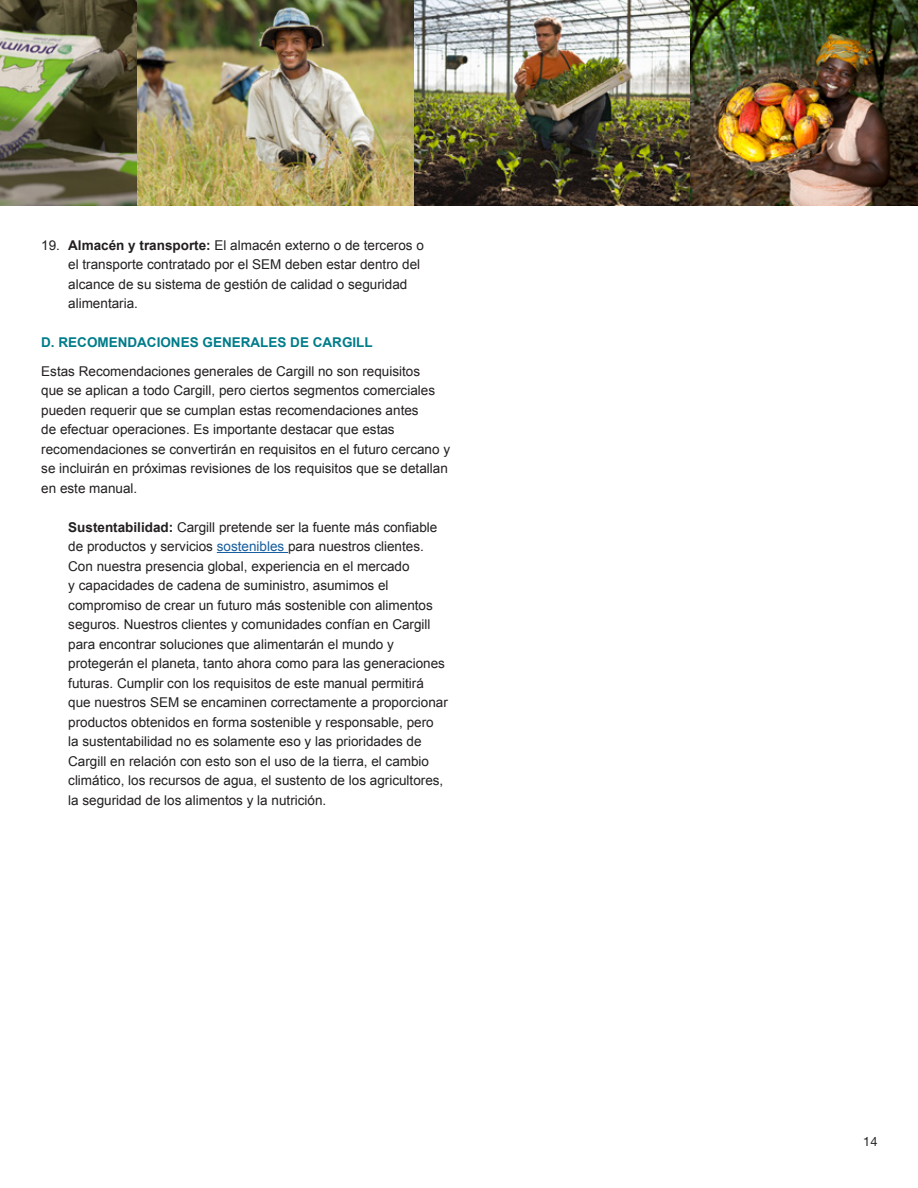
<style>
.page{position:relative;width:918px;height:1188px;background:#fff}
.page>*{position:absolute;margin:0;border:0;box-sizing:border-box;transform-origin:0 0}
.Hanging_Indent_Body{font:13.5px/19.5px "Arial";color:#231f20}
.Body_Large_10_13{font:13.5px/19.5px "Arial";color:#231f20}
.Subhead_Level_1_10_1{font:700 13.5px "Arial";color:#007c8a}
.t1{font:12.75px "Helvetica Neue LT Std";color:#231f20}
.s1{font-weight:700}
.s2{color:#175d9e}
</style>
<div class="page">
<hr style="left:217px;top:552px;width:71px;height:1px;background:#175d9e">
<img style="left:0;top:0;width:918px;height:205px">
<p class="Hanging_Indent_Body" style="left:68px;top:235px;width:357px;text-indent:-27px">19. <span class="s1">Almacén y transporte:</span> El almacén externo o de terceros o el transporte contratado por el SEM deben estar dentro del alcance de su sistema de gestión de calidad o seguridad alimentaria.</p>
<p class="Subhead_Level_1_10_1" style="left:41px;top:333px;width:333px">D. RECOMENDACIONES GENERALES DE CARGILL</p>
<p class="Body_Large_10_13" style="left:41px;top:361px;width:410px">Estas Recomendaciones generales de Cargill no son requisitos<br>que se aplican a todo Cargill, pero ciertos segmentos comerciales pueden requerir que se cumplan estas recomendaciones antes<br>de efectuar operaciones. Es importante destacar que estas recomendaciones se convertirán en requisitos en el futuro cercano y se incluirán en próximas revisiones de los requisitos que se detallan en este manual.</p>
<p class="Hanging_Indent_Body" style="left:68px;top:517px;width:381px"><span class="s1">Sustentabilidad:</span> Cargill pretende ser la fuente más confiable de productos y servicios <span class="s2">sostenibles</span> para nuestros clientes.<br>Con nuestra presencia global, experiencia en el mercado<br>y capacidades de cadena de suministro, asumimos el compromiso de crear un futuro más sostenible con alimentos seguros. Nuestros clientes y comunidades confían en Cargill para encontrar soluciones que alimentarán el mundo y protegerán el planeta, tanto ahora como para las generaciones futuras. Cumplir con los requisitos de este manual permitirá que nuestros SEM se encaminen correctamente a proporcionar productos obtenidos en forma sostenible y responsable, pero<br>la sustentabilidad no es solamente eso y las prioridades de Cargill en relación con esto son el uso de la tierra, el cambio climático, los recursos de agua, el sustento de los agricultores, la seguridad de los alimentos y la nutrición.</p>
<p class="t1" style="left:863px;top:1134px;width:16px">14</p>
</div>
